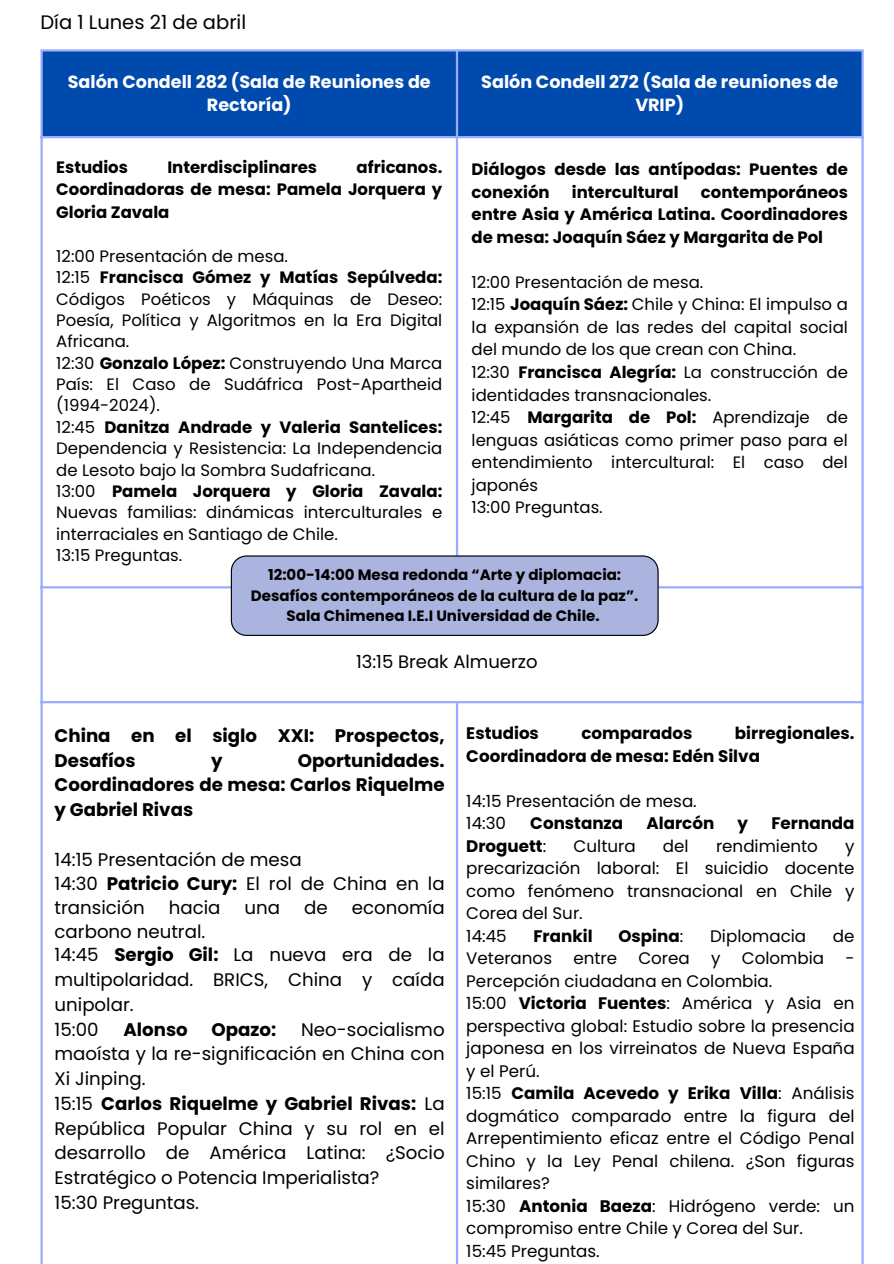
<style>
.page{position:relative;width:894px;height:1264px;background:#fff}
.page>*{position:absolute;margin:0;border:0;box-sizing:border-box;transform-origin:0 0}
.t1{font:19.5px "Poppins";color:#000}
.t2{font:18.15px/24.8px "Poppins";color:#000}
.t3{font:700 18.15px/24.8px "Poppins";color:#000}
.t4{font:18px "Poppins";color:#000}
.t5{font:700 17.55px/23.7px "Poppins";color:#fff;text-align:center}
.t6{font:16.65px/22.5px "Poppins";color:#000}
.t7{font:700 16.65px/22.5px "Poppins";color:#000}
.t8{font:16.5px/21.3px "Poppins";color:#000;text-align:justify}
.t9{font:700 16.5px/22.5px "Poppins";color:#000;text-align:justify}
.t10{font:700 15px/20.2px "Poppins";color:#000;text-align:center}
.s1{font-weight:700}
.s2{font-weight:400}
</style>
<div class="page">
<div style="left:43px;top:52px;width:818px;height:84px;background:#004aad"></div>
<hr style="left:40px;top:52px;width:3px;height:1211px;background:#99acff">
<hr style="left:456px;top:52px;width:2px;height:534px;background:#99acff">
<hr style="left:456px;top:703px;width:2px;height:560px;background:#99acff">
<hr style="left:861px;top:52px;width:2px;height:1211px;background:#99acff">
<hr style="left:40px;top:49px;width:823px;height:3px;background:#99acff">
<hr style="left:40px;top:136px;width:823px;height:2px;background:#99acff">
<hr style="left:40px;top:586px;width:823px;height:2px;background:#99acff">
<hr style="left:40px;top:701px;width:823px;height:2px;background:#99acff">
<hr style="left:40px;top:1263px;width:823px;height:1px;background:#99acff">
<div style="left:231px;top:555px;width:427px;height:81px;background:#abb4de"></div>
<p class="t1" style="left:40px;top:8px;width:207px">Día 1 Lunes 21 de abril</p>
<h2 class="t5" style="left:68px;top:70px;width:364px">Salón Condell 282 (Sala de Reuniones de<br>Rectoría)</h2>
<p class="t5" style="left:481px;top:70px;width:358px">Salón Condell 272 (Sala de reuniones de<br>VRIP)</p>
<p class="t9" style="left:56px;top:156px;width:387px;text-indent:300px">africanos.<br>Coordinadoras de mesa: Pamela Jorquera y Gloria Zavala</p>
<p class="t8" style="left:56px;top:245px;width:233px">12:00 Presentación de mesa.</p>
<p class="t8" style="left:56px;top:267px;width:387px">12:15 <span class="s1">Francisca Gómez y Matías Sepúlveda:<br></span>Códigos Poéticos y Máquinas de Deseo:<br>Poesía, Política y Algoritmos en la Era Digital Africana.</p>
<p class="t8" style="left:56px;top:352px;width:387px">12:30 <span class="s1">Gonzalo López:</span> Construyendo Una Marca País: El Caso de Sudáfrica Post-Apartheid (1994-2024).</p>
<p class="t8" style="left:56px;top:416px;width:387px">12:45 <span class="s1">Danitza Andrade y Valeria Santelices:<br></span>Dependencia y Resistencia: La Independencia de Lesoto bajo la Sombra Sudafricana.</p>
<p class="t8" style="left:56px;top:480px;width:387px">13:00 <span class="s1">Pamela Jorquera y Gloria Zavala:<br></span>Nuevas familias: dinámicas interculturales e interraciales en Santiago de Chile.</p>
<p class="t8" style="left:56px;top:544px;width:127px">13:15 Preguntas.</p>
<p class="t9" style="left:56px;top:156px;width:73px">Estudios</p>
<p class="t9" style="left:167px;top:156px;width:151px">Interdisciplinares</p>
<p class="t9" style="left:471px;top:158px;width:377px">Diálogos desde las antípodas: Puentes de conexión</p>
<p class="t9" style="left:471px;top:181px;width:377px;text-indent:229px">contemporáneos entre Asia y América Latina. Coordinadores de mesa: Joaquín Sáez y Margarita de Pol</p>
<p class="t8" style="left:471px;top:271px;width:233px">12:00 Presentación de mesa.</p>
<p class="t8" style="left:471px;top:293px;width:377px;line-height:22.5px">12:15 <span class="s1">Joaquín Sáez:</span> Chile y China: El impulso a la expansión de las redes del capital social del mundo de los que crean con China.</p>
<p class="t8" style="left:471px;top:361px;width:377px;line-height:22.5px">12:30 <span class="s1">Francisca Alegría:</span> La construcción de identidades transnacionales.</p>
<p class="t8" style="left:471px;top:406px;width:377px;line-height:22.5px">12:45 <span class="s1">Margarita de Pol:</span> Aprendizaje de lenguas asiáticas como primer paso para el entendimiento intercultural: El caso del japonés</p>
<p class="t8" style="left:471px;top:496px;width:133px">13:00 Preguntas.</p>
<p class="t9" style="left:571px;top:181px;width:108px">intercultural</p>
<p class="t10" style="left:251px;top:565px;width:389px">12:00-14:00 Mesa redonda “Arte y diplomacia:<br>Desafíos contemporáneos de la cultura de la paz”.<br>Sala Chimenea I.E.I Universidad de Chile.</p>
<h2 class="t4" style="left:356px;top:649px;width:183px">13:15 Break Almuerzo</h2>
<h1 class="t3" style="left:55px;top:723px;width:391px">China en el siglo XXI: Prospectos,<br>Desafíos</h1>
<h1 class="t3" style="left:55px;top:748px;width:391px;text-align:justify;text-indent:243px">Oportunidades.<br>Coordinadores de mesa: Carlos Riquelme y Gabriel Rivas</h1>
<h2 class="t2" style="left:55px;top:847px;width:391px;line-height:24.2px">14:15 Presentación de mesa<br>14:30 <span class="s1">Patricio Cury:</span> El rol de China en la transición</h2>
<h1 class="t3" style="left:211px;top:748px;width:13px">y</h1>
<h2 class="t2" style="left:169px;top:895px;width:53px">hacia</h2>
<h2 class="t2" style="left:244px;top:895px;width:37px">una</h2>
<h2 class="t2" style="left:304px;top:895px;width:25px">de</h2>
<h2 class="t2" style="left:352px;top:895px;width:94px">economía</h2>
<h2 class="t2" style="left:55px;top:919px;width:391px">carbono neutral.<br>14:45 <span class="s1">Sergio Gil:</span> La nueva era de la multipolaridad. BRICS, China y caída unipolar.<br>15:00</h2>
<h2 class="t2" style="left:55px;top:1016px;width:391px;text-indent:246px">Neo-socialismo maoísta y la re-significación en China con<br>Xi Jinping.<br>15:15 <span class="s1">Carlos Riquelme y Gabriel Rivas:</span> La<br>República Popular China y su rol en el desarrollo de América Latina: ¿Socio<br>Estratégico o Potencia Imperialista?<br>15:30 Preguntas.</h2>
<h2 class="t3" style="left:123px;top:1016px;width:66px">Alonso</h2>
<h2 class="t3" style="left:211px;top:1016px;width:66px">Opazo:</h2>
<h3 class="t7" style="left:466px;top:722px;width:389px;text-indent:268px">birregionales.<br>Coordinadora de mesa: Edén Silva</h3>
<h4 class="t6" style="left:466px;top:789px;width:232px">14:15 Presentación de mesa.<br>14:30</h4>
<h3 class="t7" style="left:466px;top:722px;width:74px">Estudios</h3>
<h3 class="t7" style="left:581px;top:722px;width:112px">comparados</h3>
<h4 class="t7" style="left:530px;top:812px;width:94px">Constanza</h4>
<h4 class="t7" style="left:646px;top:812px;width:69px">Alarcón</h4>
<h4 class="t7" style="left:737px;top:812px;width:12px">y</h4>
<h4 class="t7" style="left:771px;top:812px;width:85px">Fernanda</h4>
<h4 class="t7" style="left:466px;top:834px;width:81px">Droguett<span class="s2">:</span></h4>
<h4 class="t6" style="left:573px;top:834px;width:63px">Cultura</h4>
<h4 class="t6" style="left:662px;top:834px;width:27px">del</h4>
<h4 class="t6" style="left:715px;top:834px;width:103px">rendimiento</h4>
<h4 class="t6" style="left:466px;top:834px;width:390px;text-indent:379px">y precarización laboral: El suicidio docente como fenómeno transnacional en Chile y<br>Corea del Sur.<br>14:45</h4>
<h4 class="t7" style="left:533px;top:924px;width:61px">Frankil</h4>
<h4 class="t7" style="left:618px;top:924px;width:66px">Ospina<span class="s2">:</span></h4>
<h4 class="t6" style="left:710px;top:924px;width:98px">Diplomacia</h4>
<h4 class="t6" style="left:832px;top:924px;width:23px">de</h4>
<h4 class="t6" style="left:466px;top:947px;width:87px">Veteranos</h4>
<h4 class="t6" style="left:573px;top:947px;width:45px">entre</h4>
<h4 class="t6" style="left:638px;top:947px;width:53px">Corea</h4>
<h4 class="t6" style="left:711px;top:947px;width:11px">y</h4>
<h4 class="t6" style="left:741px;top:947px;width:84px">Colombia</h4>
<h4 class="t6" style="left:845px;top:947px;width:11px">-</h4>
<h4 class="t6" style="left:466px;top:969px;width:390px">Percepción ciudadana en Colombia.<br>15:00 <span class="s1">Victoria Fuentes</span>: América y Asia en perspectiva global: Estudio sobre la presencia japonesa en los virreinatos de Nueva España y el Perú.<br>15:15 <span class="s1">Camila Acevedo y Erika Villa</span>: Análisis dogmático comparado entre la figura del Arrepentimiento eficaz entre el Código Penal Chino y la Ley Penal chilena. ¿Son figuras similares?<br>15:30 <span class="s1">Antonia Baeza</span>: Hidrógeno verde: un compromiso entre Chile y Corea del Sur.<br>15:45 Preguntas.</h4>
</div>
